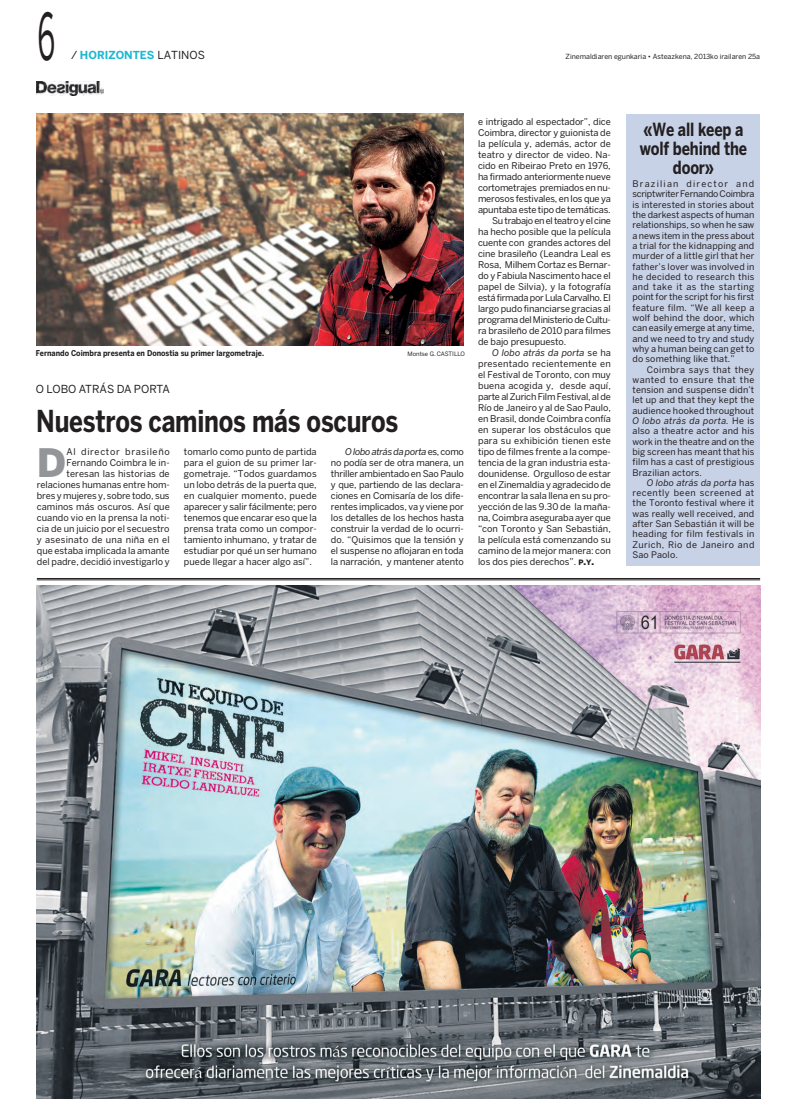
<style>
.page{position:relative;width:797px;height:1106px;background:#fff}
.page>*{position:absolute;margin:0;border:0;box-sizing:border-box;transform-origin:0 0}
.t1{font:64px "Benton Sans";color:#231f20;scale:.45 1}
.t2{font:900 38.9px "Benton Sans";color:#939598}
.t3{font:700 30px "Benton Sans";letter-spacing:-.01em;color:#231f20;scale:.8 1}
.t4{font:700 18px/19px "Benton Sans";letter-spacing:-.01em;color:#231f20;text-align:center;scale:.8 1}
.t5{font:700 11px "Benton Sans";color:#1cb7d2}
.t6{font:11px "Benton Sans";color:#231f20}
.t7{font:9.2px/11px "Benton Sans";letter-spacing:-.005em;color:#231f20;text-align:justify}
.t8{font:9.2px "Benton Sans";letter-spacing:-.03em;color:#231f20}
.t9{font:9.2px "Benton Sans";letter-spacing:.015em;color:#231f20}
.t10{font:9.2px "Benton Sans";letter-spacing:.02em;color:#231f20}
.t11{font:italic 9.2px "Benton Sans";letter-spacing:.005em;color:#231f20}
.t12{font:9px "Benton Sans";letter-spacing:.015em;color:#231f20}
.t13{font:9px "Benton Sans";letter-spacing:.045em;color:#231f20}
.t14{font:9px "Benton Sans";letter-spacing:-.01em;color:#231f20}
.t15{font:9px "Benton Sans";letter-spacing:.05em;color:#231f20}
.t16{font:italic 9px "Benton Sans";letter-spacing:.02em;color:#231f20}
.t17{font:9px "Benton Sans";letter-spacing:-.02em;color:#231f20}
.t18{font:9px "Benton Sans";letter-spacing:.135em;color:#231f20}
.t19{font:700 8px "Benton Sans";color:#231f20;scale:.9 1}
.t20{font:7px "Benton Sans";color:#231f20}
.t21{font:6px "Benton Sans";color:#231f20}
.s1{font-weight:400;color:#231f20}
.s2{font-style:italic}
.s3{font-style:normal}
.s4{font-family:"Benton Sans Black SC800";font-size:7.4px}
.s5{font-family:"Benton Sans Black SC800"}
</style>
<div class="page">
<img style="left:37px;top:585px;width:723px;height:513px">
<hr style="left:37px;top:578px;width:723px;height:1px;background:#231f20">
<hr style="left:37px;top:579px;width:723px;height:1px;background:#231f20">
<img style="left:36px;top:114px;width:428px;height:231px">
<div style="left:626px;top:114px;width:134px;height:451px;background:#c8d2e7"></div>
<img style="left:37px;top:81px;width:66px;height:15px">
<p class="t1" style="left:37px;top:-1px;width:41px">6</p>
<p class="t5" style="left:71px;top:48px;width:135px"><span class="s1">/</span> HORIZONTES <span class="s1">LATINOS</span></p>
<p class="t20" style="left:565px;top:52px;width:196px">Zinemaldiaren egunkaria • Asteazkena, 2013ko irailaren 25a</p>
<p class="t19" style="left:36px;top:348px;width:255px">Fernando Coimbra presenta en Donostia su primer largometraje.</p>
<p class="t6" style="left:36px;top:382px;width:19px">O lobo</p>
<p class="t6" style="left:79px;top:382px;width:4px">atr</p>
<p class="t6" style="left:99px;top:382px;width:43px">ás da porta</p>
<p class="t3" style="left:36px;top:403px;width:454px">Nuestros caminos más oscuros</p>
<p class="t21" style="left:407px;top:350px;width:34px">Montse G. castillo</p>
<p class="t7" style="left:37px;top:446px;width:134px;text-align:right">Al director brasileño<br>Fernando Coimbra le in&shy;teresan las historias de relaciones humanas entre hom&shy;bres y mujeres y, sobre todo, sus caminos más oscuros. Así que cuando vio en la prensa la noti&shy;cia de un juicio por el secuestro y asesinato de una niña en el que estaba implicada la amante del padre, decidió investigarlo y</p>
<p class="t7" style="left:184px;top:446px;width:134px">tomarlo como punto de partida para el guion de su primer lar&shy;gometraje. “Todos guardamos un lobo detrás de la puerta que, en cualquier momento, puede aparecer y salir fácilmente; pero tenemos que encarar eso que la prensa trata como un compor&shy;tamiento inhumano, y tratar de estudiar por qué un ser humano puede llegar a hacer algo así”.</p>
<p class="t7" style="left:331px;top:446px;width:134px;text-indent:14px"><span class="s2">O lobo atrás da porta</span> es, como no podía ser de otra manera, un thriller ambientado en Sao Paulo y que, partiendo de las declara&shy;ciones en Comisaría de los dife&shy;rentes implicados, va y viene por los detalles de los hechos hasta construir la verdad de lo ocurri&shy;do. “Quisimos que la tensión y el suspense no aflojaran en toda la narración, y mantener atento</p>
<p class="t2" style="left:37px;top:439px;width:31px">D</p>
<p class="t7" style="left:478px;top:116px;width:134px">e intrigado al espectador”, dice</p>
<p class="t7" style="left:478px;top:127px;width:134px">Coimbra, director y guionista de</p>
<p class="t7" style="left:478px;top:138px;width:134px">la película y, además, actor de</p>
<p class="t7" style="left:478px;top:149px;width:134px">teatro y director de video. Na-</p>
<p class="t7" style="left:478px;top:160px;width:134px">cido en Ribeirao Preto en 1976,</p>
<p class="t7" style="left:478px;top:171px;width:134px">ha firmado anteriormente nueve</p>
<p class="t7" style="left:478px;top:182px;width:134px">cortometrajes premiados en nu-</p>
<p class="t7" style="left:478px;top:193px;width:134px">merosos festivales, en los que ya</p>
<p class="t7" style="left:478px;top:204px;width:134px">apuntaba este tipo de temáticas.</p>
<p class="t8" style="left:492px;top:215px;width:120px">Su trabajo en el teatro y el cine</p>
<p class="t7" style="left:478px;top:226px;width:134px">ha hecho posible que la película</p>
<p class="t7" style="left:478px;top:237px;width:134px">cuente con grandes actores del</p>
<p class="t7" style="left:478px;top:248px;width:134px">cine brasileño (Leandra Leal es</p>
<p class="t7" style="left:478px;top:259px;width:134px">Rosa, Milhem Cortaz es Bernar-</p>
<p class="t7" style="left:478px;top:270px;width:134px">do y Fabiula Nascimento hace el</p>
<p class="t7" style="left:478px;top:281px;width:134px">papel de Silvia), y la fotografía</p>
<p class="t8" style="left:478px;top:292px;width:134px">está firmada por Lula Carvalho. El</p>
<p class="t7" style="left:478px;top:303px;width:134px">largo pudo financiarse gracias al</p>
<p class="t8" style="left:478px;top:314px;width:134px">programa del Ministerio de Cultu-</p>
<p class="t7" style="left:478px;top:325px;width:134px">ra brasileño de 2010 para filmes</p>
<p class="t7" style="left:478px;top:336px;width:90px">de bajo presupuesto.</p>
<p class="t11" style="left:492px;top:347px;width:120px">O lobo atrás da porta <span class="s3">se ha</span></p>
<p class="t10" style="left:478px;top:358px;width:134px">presentado recientemente en</p>
<p class="t7" style="left:478px;top:369px;width:134px">el Festival de Toronto, con muy</p>
<p class="t9" style="left:478px;top:380px;width:134px">buena acogida y, desde aquí,</p>
<p class="t7" style="left:478px;top:391px;width:134px">parte al Zurich Film Festival, al de</p>
<p class="t7" style="left:478px;top:402px;width:134px">Río de Janeiro y al de Sao Paulo,</p>
<p class="t7" style="left:478px;top:413px;width:134px">en Brasil, donde Coimbra confía</p>
<p class="t7" style="left:478px;top:424px;width:134px">en superar los obstáculos que</p>
<p class="t9" style="left:478px;top:435px;width:134px">para su exhibición tienen este</p>
<p class="t7" style="left:478px;top:446px;width:134px">tipo de filmes frente a la compe-</p>
<p class="t7" style="left:478px;top:457px;width:134px">tencia de la gran industria esta-</p>
<p class="t7" style="left:478px;top:468px;width:134px">dounidense. Orgulloso de estar</p>
<p class="t7" style="left:478px;top:479px;width:134px">en el Zinemaldia y agradecido de</p>
<p class="t7" style="left:478px;top:490px;width:134px">encontrar la sala llena en su pro-</p>
<p class="t7" style="left:478px;top:501px;width:134px">yección de las 9.30 de la maña-</p>
<p class="t7" style="left:478px;top:512px;width:134px">na, Coimbra aseguraba ayer que</p>
<p class="t7" style="left:478px;top:523px;width:134px">“con Toronto y San Sebastián,</p>
<p class="t7" style="left:478px;top:534px;width:134px">la película está comenzando su</p>
<p class="t7" style="left:478px;top:545px;width:134px">camino de la mejor manera: con</p>
<p class="t7" style="left:478px;top:556px;width:118px">los dos pies derechos”. <span class="s4">p</span><span class="s5">.</span><span class="s4">y</span><span class="s5">.</span></p>
<p class="t4" style="left:639px;top:119px;width:136px">«We all keep a wolf behind the door»</p>
<p class="t18" style="left:632px;top:178px;width:123px">Brazilian director and</p>
<p class="t17" style="left:632px;top:189px;width:123px">scriptwriter Fernando Coimbra</p>
<p class="t12" style="left:632px;top:199px;width:123px">is interested in stories about</p>
<p class="t12" style="left:632px;top:209px;width:123px">the darkest aspects of human</p>
<p class="t12" style="left:632px;top:220px;width:123px">relationships, so when he saw</p>
<p class="t14" style="left:632px;top:230px;width:123px">a news item in the press about</p>
<p class="t12" style="left:632px;top:240px;width:123px">a trial for the kidnapping and</p>
<p class="t12" style="left:632px;top:251px;width:123px">murder of a little girl that her</p>
<p class="t12" style="left:632px;top:261px;width:123px">father’s lover was involved in</p>
<p class="t12" style="left:632px;top:271px;width:123px">he decided to research this</p>
<p class="t13" style="left:632px;top:281px;width:123px">and take it as the starting</p>
<p class="t12" style="left:632px;top:292px;width:123px">point for the script for his first</p>
<p class="t12" style="left:632px;top:302px;width:123px">feature film. “We all keep a</p>
<p class="t12" style="left:632px;top:312px;width:123px">wolf behind the door, which</p>
<p class="t14" style="left:632px;top:323px;width:123px">can easily emerge at any time,</p>
<p class="t12" style="left:632px;top:333px;width:123px">and we need to try and study</p>
<p class="t12" style="left:632px;top:343px;width:123px">why a human being can get to</p>
<p class="t12" style="left:632px;top:354px;width:104px">do something like that.”</p>
<p class="t13" style="left:646px;top:364px;width:109px">Coimbra says that they</p>
<p class="t15" style="left:632px;top:374px;width:123px">wanted to ensure that the</p>
<p class="t12" style="left:632px;top:384px;width:123px">tension and suspense didn’t</p>
<p class="t12" style="left:632px;top:395px;width:123px">let up and that they kept the</p>
<p class="t12" style="left:632px;top:405px;width:123px">audience hooked throughout</p>
<p class="t16" style="left:632px;top:415px;width:123px">O lobo atrás da porta. <span class="s3">He is</span></p>
<p class="t12" style="left:632px;top:426px;width:123px">also a theatre actor and his</p>
<p class="t12" style="left:632px;top:436px;width:123px">work in the theatre and on the</p>
<p class="t12" style="left:632px;top:446px;width:123px">big screen has meant that his</p>
<p class="t12" style="left:632px;top:456px;width:123px">film has a cast of prestigious</p>
<p class="t12" style="left:632px;top:467px;width:71px">Brazilian actors.</p>
<p class="t16" style="left:646px;top:477px;width:109px">O lobo atrás da porta <span class="s3">has</span></p>
<p class="t15" style="left:632px;top:487px;width:123px">recently been screened at</p>
<p class="t12" style="left:632px;top:498px;width:123px">the Toronto festival where it</p>
<p class="t12" style="left:632px;top:508px;width:123px">was really well received, and</p>
<p class="t12" style="left:632px;top:518px;width:123px">after San Sebastián it will be</p>
<p class="t12" style="left:632px;top:529px;width:123px">heading for film festivals in</p>
<p class="t13" style="left:632px;top:539px;width:123px">Zurich, Rio de Janeiro and</p>
<p class="t12" style="left:632px;top:549px;width:47px">Sao Paolo.</p>
</div>
